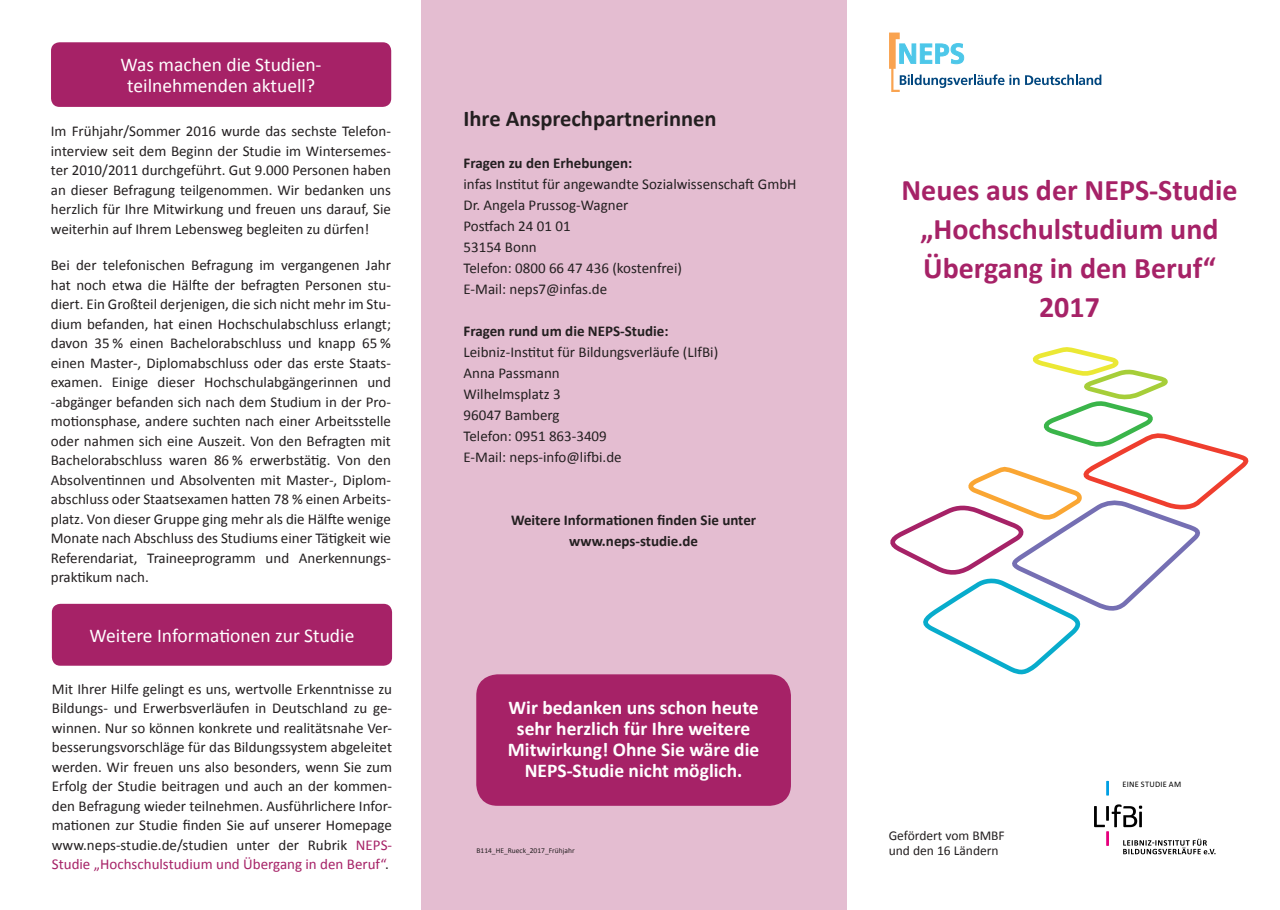
<style>
.page{position:relative;width:1280px;height:910px;background:#fff}
.page>*{position:absolute;margin:0;border:0;box-sizing:border-box;transform-origin:0 0}
.head_1_schüler{font:700 30px/39px "Calibri";color:#a62267;text-align:center}
.body_10pt_weiß{font:700 22.5px "Calibri";color:#231f20}
.body_10pt_weiß-2{font:700 19.5px/21px "Calibri";color:#fff;text-align:center}
.head_2_schüler{font:19.5px "Calibri";color:#fff}
.body_10pt_calibri{font:15px/19.5px "Calibri";color:#231f20;text-align:justify}
.body_10pt_weiß-3{font:15px "Calibri";color:#231f20}
.body_10pt_weiß-4{font:700 15px/21px "Calibri";color:#231f20;text-align:center}
.Textkörper{font:13.5px "Calibri";color:#231f20}
.t1{font:8.4px "Calibri";letter-spacing:.025em;color:#000}
.Textkörper-2{font:7.5px "Calibri";color:#231f20}
.s1{color:#a62267}
</style>
<div class="page">
<div style="left:421px;top:0;width:425px;height:910px;background:#e4bdd1"></div>
<svg style="left:889px;top:33px;width:130px;height:59px"></svg>
<svg style="left:1025px;top:75px;width:76px;height:10px"></svg>
<svg style="left:890px;top:347px;width:359px;height:327px"></svg>
<svg style="left:1106px;top:781px;width:3px;height:15px"></svg>
<svg style="left:1094px;top:804px;width:121px;height:50px"></svg>
<div style="left:476px;top:674px;width:315px;height:132px;background:#a62267;border-radius:21px"></div>
<div style="left:51px;top:42px;width:340px;height:65px;background:#a62267;border-radius:9px"></div>
<div style="left:52px;top:604px;width:340px;height:62px;background:#a62267;border-radius:9px"></div>
<p class="head_2_schüler" style="left:121px;top:53px;width:202px">Was machen die Studien-</p>
<p class="head_2_schüler" style="left:127px;top:74px;width:189px">teilnehmenden aktuell?</p>
<p class="body_10pt_calibri" style="left:51px;top:121px;width:342px">Im Frühjahr/Sommer 2016 wurde das sechste Telefon&shy;interview seit dem Beginn der Studie im Wintersemes&shy;ter 2010/2011 durchgeführt. Gut 9.000 Personen haben an dieser Befragung teilgenommen. Wir bedanken uns herzlich für Ihre Mitwirkung und freuen uns darauf, Sie weiterhin auf Ihrem Lebensweg begleiten zu dürfen!</p>
<p class="body_10pt_calibri" style="left:51px;top:255px;width:342px">Bei der telefonischen Befragung im vergangenen Jahr hat noch etwa die Hälfte der befragten Personen stu&shy;diert. Ein Großteil derjenigen, die sich nicht mehr im Stu&shy;dium befanden, hat einen Hochschulabschluss erlangt; davon 35 % einen Bachelorabschluss und knapp 65 % einen Master-, Diplomabschluss oder das erste Staats&shy;examen. Einige dieser Hochschulabgängerinnen und -abgänger befanden sich nach dem Studium in der Pro&shy;motionsphase, andere suchten nach einer Arbeitsstelle oder nahmen sich eine Auszeit. Von den Befragten mit Bachelorabschluss waren 86 % erwerbstätig. Von den Absolventinnen und Absolventen mit Master-, Diplom&shy;abschluss oder Staatsexamen hatten 78 % einen Arbeits&shy;platz. Von dieser Gruppe ging mehr als die Hälfte wenige Monate nach Abschluss des Studiums einer Tätigkeit wie Referendariat, Traineeprogramm und Anerkennungs&shy;praktikum nach.</p>
<p class="head_2_schüler" style="left:90px;top:623px;width:266px">Weitere Informationen zur Studie</p>
<p class="body_10pt_calibri" style="left:52px;top:679px;width:342px">Mit Ihrer Hilfe gelingt es uns, wertvolle Erkenntnisse zu Bildungs- und Erwerbsverläufen in Deutschland zu ge&shy;winnen. Nur so können konkrete und realitätsnahe Ver&shy;besserungsvorschläge für das Bildungssystem abgeleitet werden. Wir freuen uns also besonders, wenn Sie zum Erfolg der Studie beitragen und auch an der kommen&shy;den Befragung wieder teilnehmen. Ausführlichere Infor&shy;mationen zur Studie finden Sie auf unserer Homepage www.neps-studie.de/studien unter der Rubrik <span class="s1">NEPS-Studie „Hochschulstudium und Übergang in den Beruf“</span>.</p>
<p class="body_10pt_weiß" style="left:463px;top:104px;width:255px">Ihre Ansprechpartnerinnen</p>
<p class="body_10pt_weiß-4" style="left:463px;top:152px;width:170px">Fragen zu den Erhebungen:</p>
<p class="body_10pt_weiß-3" style="left:463px;top:174px;width:335px">infas Institut für angewandte Sozialwissenschaft GmbH</p>
<p class="body_10pt_weiß-3" style="left:463px;top:195px;width:166px">Dr. Angela Prussog-Wagner</p>
<p class="body_10pt_weiß-3" style="left:463px;top:216px;width:109px">Postfach 24 01 01</p>
<p class="body_10pt_weiß-3" style="left:463px;top:237px;width:75px">53154 Bonn</p>
<p class="body_10pt_weiß-3" style="left:463px;top:258px;width:220px">Telefon: 0800 66 47 436 (kostenfrei)</p>
<p class="body_10pt_weiß-3" style="left:463px;top:279px;width:145px">E-Mail: neps7@infas.de</p>
<p class="body_10pt_weiß-4" style="left:463px;top:320px;width:207px">Fragen rund um die NEPS-Studie:</p>
<p class="body_10pt_weiß-3" style="left:463px;top:342px;width:256px">Leibniz-Institut für Bildungsverläufe (LIfBi)</p>
<p class="body_10pt_weiß-3" style="left:463px;top:363px;width:98px">Anna Passmann</p>
<p class="body_10pt_weiß-3" style="left:463px;top:384px;width:99px">Wilhelmsplatz 3</p>
<p class="body_10pt_weiß-3" style="left:463px;top:405px;width:98px">96047 Bamberg</p>
<p class="body_10pt_weiß-3" style="left:463px;top:426px;width:145px">Telefon: 0951 863-3409</p>
<p class="body_10pt_weiß-3" style="left:463px;top:447px;width:160px">E-Mail: neps-info@lifbi.de</p>
<p class="body_10pt_weiß-4" style="left:511px;top:509px;width:247px">Weitere Informationen finden Sie unter www.neps-studie.de</p>
<p class="body_10pt_weiß-2" style="left:508px;top:697px;width:253px">Wir bedanken uns schon heute sehr herzlich für Ihre weitere<br>Mitwirkung! Ohne Sie wäre die<br>NEPS-Studie nicht möglich.</p>
<p class="head_1_schüler" style="left:901px;top:171px;width:338px">Neues aus der NEPS-Studie „Hochschulstudium und<br>Übergang in den Beruf“</p>
<p class="head_1_schüler" style="left:1039px;top:288px;width:62px">2017</p>
<p class="Textkörper" style="left:889px;top:827px;width:118px">Gefördert vom BMBF</p>
<p class="t1" style="left:1122px;top:779px;width:60px">EINE STUDIE AM</p>
<p class="Textkörper-2" style="left:476px;top:846px;width:100px">B114_HE_Rueck_2017_Frühjahr</p>
<p class="Textkörper" style="left:889px;top:842px;width:111px">und den 16 Ländern</p>
</div>
